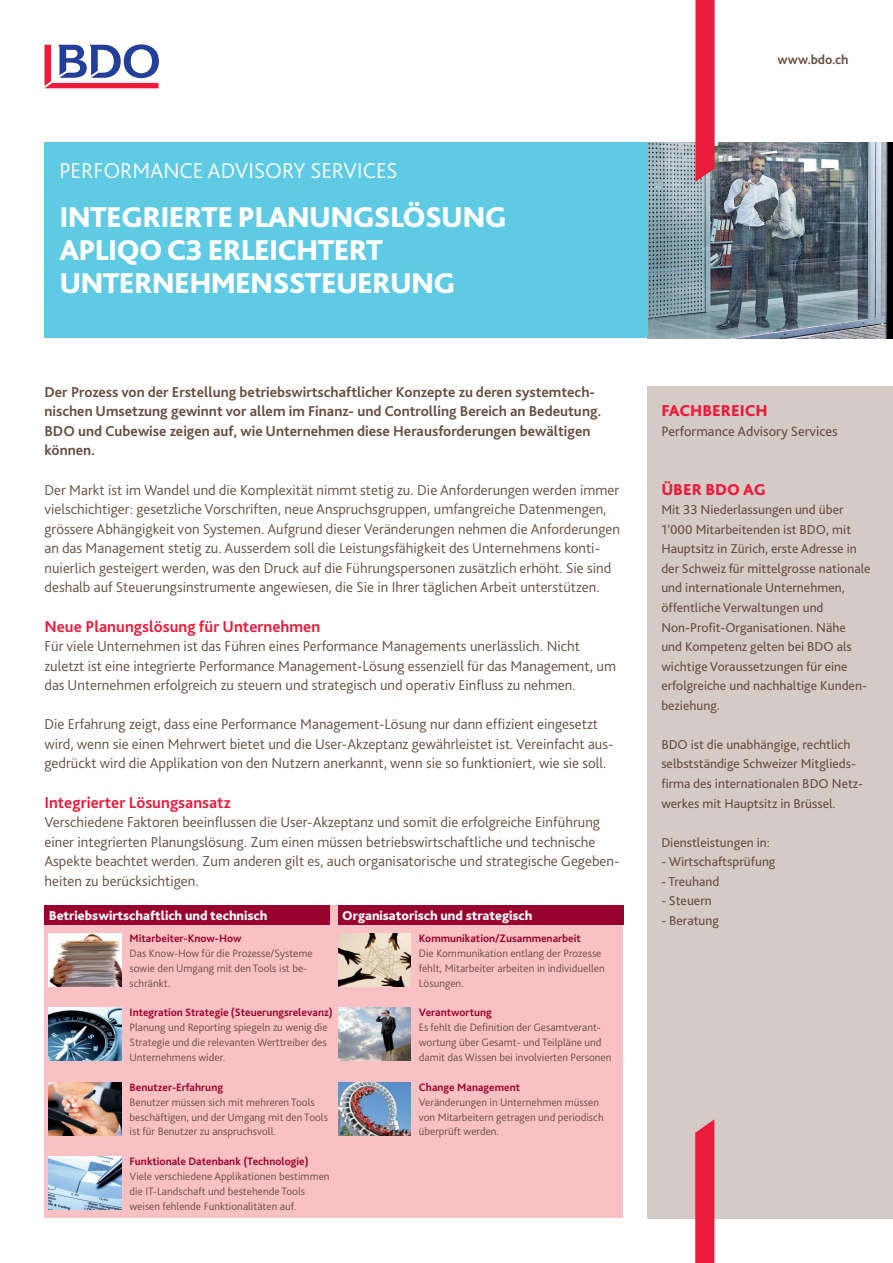
<style>
.page{position:relative;width:893px;height:1263px;background:#fff}
.page>*{position:absolute;margin:0;border:0;box-sizing:border-box;transform-origin:0 0}
.t1{font:800 30px/33px "Bliss Pro";letter-spacing:-.025em;color:#fff}
.t2{font:300 22.5px "Bliss Pro";color:#fff}
.t3{font:700 16.5px "Bliss Pro";color:#ed1a3a}
.t4{font:800 16.5px "Bliss Pro";color:#ed1a3a}
.t5{font:300 15px/19.5px "Bliss Pro";color:#674e3f}
.t6{font:300 15px/19.5px "Bliss Pro";color:#685040}
.t7{font:700 15px/19.5px "Bliss Pro";color:#674e3f}
.t8{font:14.25px "Bliss Pro";color:#674e3f}
.t9{font:13.5px/19.5px "Bliss Pro";color:#674e3f}
.t10{font:800 13.5px "Bliss Pro";color:#fff}
.t11{font:700 13.5px "Bliss Pro";letter-spacing:-.01em;color:#674e3f}
.t12{font:300 11.25px/14.9px "Bliss Pro";color:#674e3f}
.t13{font:700 11.25px "Bliss Pro";color:#98012d}
</style>
<div class="page">
<div style="left:44px;top:905px;width:579px;height:313px;background:#f9c1c3"></div>
<div style="left:647px;top:386px;width:245px;height:832px;background:#d4cbc6"></div>
<img style="left:647px;top:143px;width:245px;height:195px">
<div style="left:44px;top:143px;width:603px;height:195px;background:#5fcae3"></div>
<svg style="left:44px;top:44px;width:115px;height:44px"></svg>
<svg style="left:695px;top:1119px;width:19px;height:144px;background:#eb2543"></svg>
<svg style="left:695px;top:0;width:19px;height:182px;background:#e92442"></svg>
<div style="left:44px;top:905px;width:285px;height:20px;background:#98012d"></div>
<div style="left:338px;top:905px;width:285px;height:20px;background:#98012d"></div>
<img style="left:49px;top:933px;width:72px;height:54px">
<img style="left:338px;top:933px;width:72px;height:54px">
<img style="left:49px;top:1008px;width:72px;height:53px">
<img style="left:338px;top:1008px;width:72px;height:53px">
<img style="left:49px;top:1082px;width:72px;height:53px">
<img style="left:338px;top:1082px;width:72px;height:53px">
<img style="left:49px;top:1157px;width:72px;height:53px">
<h2 class="t2" style="left:59px;top:162px;width:340px">PERFORMANCE ADVISORY SERVICES</h2>
<h1 class="t1" style="left:59px;top:203px;width:449px">INTEGRIERTE PLANUNGSLÖSUNG<br>APLIQO C3 ERLEICHTERT<br>UNTERNEHMENSSTEUERUNG</h1>
<p class="t7" style="left:44px;top:384px;width:558px">Der Prozess von der Erstellung betriebswirtschaftlicher Konzepte zu deren systemtech&shy;nischen Umsetzung gewinnt vor allem im Finanz- und Controlling Bereich an Bedeutung.<br>BDO und Cubewise zeigen auf, wie Unternehmen diese Herausforderungen bewältigen können.</p>
<p class="t6" style="left:44px;top:481px;width:577px">Der Markt ist im Wandel und die Komplexität nimmt stetig zu. Die Anforderungen werden immer vielschichtiger: gesetzliche Vorschriften, neue Anspruchsgruppen, umfangreiche Datenmengen, grössere Abhängigkeit von Systemen. Aufgrund dieser Veränderungen nehmen die Anforderungen an das Management stetig zu. Ausserdem soll die Leistungsfähigkeit des Unternehmens konti&shy;nuierlich gesteigert werden, was den Druck auf die Führungspersonen zusätzlich erhöht. Sie sind deshalb auf Steuerungsinstrumente angewiesen, die Sie in Ihrer täglichen Arbeit unterstützen.</p>
<p class="t3" style="left:44px;top:620px;width:277px">Neue Planungslösung für Unternehmen</p>
<p class="t5" style="left:44px;top:638px;width:573px">Für viele Unternehmen ist das Führen eines Performance Managements unerlässlich. Nicht zuletzt ist eine integrierte Performance Management-Lösung essenziell für das Management, um das Unternehmen erfolgreich zu steuern und strategisch und operativ Einfluss zu nehmen.</p>
<p class="t5" style="left:44px;top:716px;width:570px">Die Erfahrung zeigt, dass eine Performance Management-Lösung nur dann effizient eingesetzt wird, wenn sie einen Mehrwert bietet und die User-Akzeptanz gewährleistet ist. Vereinfacht aus&shy;gedrückt wird die Applikation von den Nutzern anerkannt, wenn sie so funktioniert, wie sie soll.</p>
<p class="t3" style="left:44px;top:796px;width:187px">Integrierter Lösungsansatz</p>
<p class="t5" style="left:44px;top:814px;width:576px">Verschiedene Faktoren beeinflussen die User-Akzeptanz und somit die erfolgreiche Einführung einer integrierten Planungslösung. Zum einen müssen betriebswirtschaftliche und technische Aspekte beachtet werden. Zum anderen gilt es, auch organisatorische und strategische Gegeben&shy;heiten zu berücksichtigen.</p>
<p class="t10" style="left:49px;top:910px;width:220px">Betriebswirtschaftlich und technisch</p>
<p class="t13" style="left:129px;top:934px;width:114px">Mitarbeiter-Know-How</p>
<p class="t12" style="left:129px;top:947px;width:185px">Das Know-How für die Prozesse/ Systeme sowie den Umgang mit den Tools ist be&shy;schränkt.</p>
<p class="t13" style="left:129px;top:1008px;width:205px">Integration Strategie (Steuerungsrelevanz)</p>
<p class="t12" style="left:129px;top:1021px;width:200px;text-align:justify">Planung und Reporting spiegeln zu wenig die Strategie und die relevanten Werttreiber des Unternehmens wider.</p>
<p class="t13" style="left:129px;top:1083px;width:95px">Benutzer-Erfahrung</p>
<p class="t12" style="left:129px;top:1096px;width:200px">Benutzer müssen sich mit mehreren Tools beschäftigen, und der Umgang mit den Tools ist für Benutzer zu anspruchsvoll.</p>
<p class="t13" style="left:129px;top:1157px;width:181px">Funktionale Datenbank (Technologie)</p>
<p class="t12" style="left:129px;top:1170px;width:201px">Viele verschiedene Applikationen bestimmen die IT-Landschaft und bestehende Tools weisen fehlende Funktionalitäten auf.</p>
<p class="t10" style="left:342px;top:910px;width:191px">Organisatorisch und strategisch</p>
<p class="t13" style="left:419px;top:934px;width:163px">Kommunikation/Zusammenarbeit</p>
<p class="t12" style="left:419px;top:947px;width:187px">Die Kommunikation entlang der Prozesse fehlt, Mitarbeiter arbeiten in individuellen<br>Lösungen.</p>
<p class="t13" style="left:419px;top:1008px;width:74px">Verantwortung</p>
<p class="t12" style="left:419px;top:1021px;width:194px">Es fehlt die Definition der Gesamtverant&shy;wortung über Gesamt- und Teilpläne und damit das Wissen bei involvierten Personen</p>
<p class="t13" style="left:419px;top:1083px;width:103px">Change Management</p>
<p class="t12" style="left:419px;top:1096px;width:186px">Veränderungen in Unternehmen müssen von Mitarbeitern getragen und periodisch überprüft werden.</p>
<p class="t11" style="left:777px;top:55px;width:72px">www.bdo.ch</p>
<p class="t4" style="left:661px;top:405px;width:108px">FACHBEREICH</p>
<p class="t8" style="left:661px;top:426px;width:178px">Performance Advisory Services</p>
<p class="t4" style="left:661px;top:483px;width:106px">ÜBER BDO AG</p>
<p class="t9" style="left:661px;top:501px;width:211px">Mit 33 Niederlassungen und über<br>1’000 Mitarbeitenden ist BDO, mit<br>Hauptsitz in Zürich, erste Adresse in der Schweiz für mittelgrosse nationale und internationale Unternehmen, öffentliche Verwaltungen und<br>Non-Profit-Organisationen. Nähe<br>und Kompetenz gelten bei BDO als wichtige Voraussetzungen für eine erfolgreiche und nachhaltige Kunden&shy;beziehung.</p>
<p class="t9" style="left:661px;top:736px;width:203px">BDO ist die unabhängige, rechtlich selbstständige Schweizer Mitglieds&shy;firma des internationalen BDO Netz&shy;werkes mit Hauptsitz in Brüssel.</p>
<p class="t9" style="left:661px;top:834px;width:110px">Dienstleistungen in:</p>
<p class="t9" style="left:661px;top:853px;width:116px">- Wirtschaftsprüfung</p>
<p class="t9" style="left:661px;top:873px;width:60px">- Treuhand</p>
<p class="t9" style="left:661px;top:892px;width:52px">- Steuern</p>
<p class="t9" style="left:661px;top:912px;width:59px">- Beratung</p>
</div>
